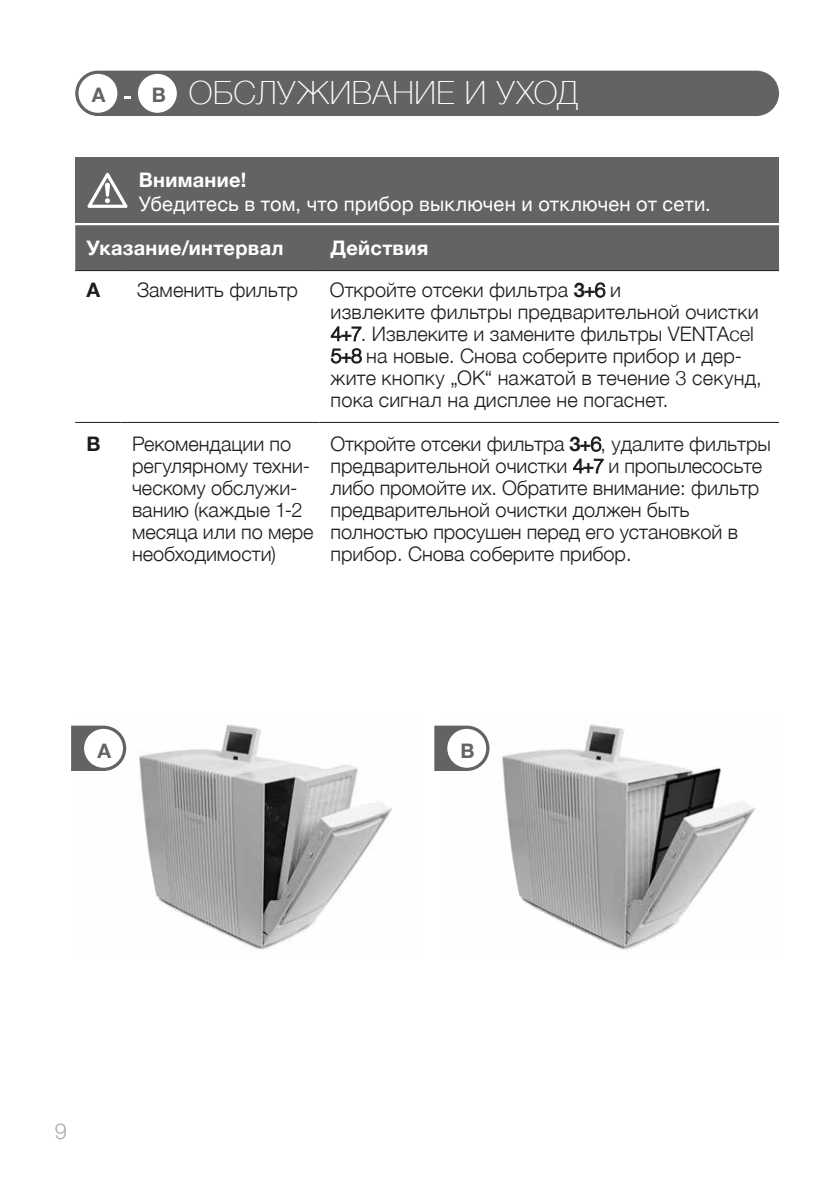
<style>
.page{position:relative;width:840px;height:1191px;background:#fff}
.page>*{position:absolute;margin:0;border:0;box-sizing:border-box;transform-origin:0 0}
.t1{font:100 32px "Helvetica Neue";letter-spacing:.015em;color:#fff}
.t2{font:300 22px "Helvetica Neue Cyr";color:#aaa}
.t3{font:300 20px/22px "Helvetica Neue";letter-spacing:-.005em;color:#1d1d1b}
.t4{font:20px "Helvetica Neue";letter-spacing:.01em;color:#fff}
.t5{font:700 20px "Helvetica Neue";letter-spacing:.015em;color:#fff}
.t6{font:700 20px "Helvetica Neue";color:#646363}
.t7{font:700 20px "Helvetica Neue";color:#1d1d1b}
.s1{font-weight:700;font-size:20px;color:#646363}
.s2{font-weight:700}
.s3{font-family:"Helvetica Neue Cyr"}
.s4{font-family:"Helvetica Neue LT"}
</style>
<div class="page">
<div style="left:75px;top:71px;width:703px;height:45px;background:#646363;border-radius:23px"></div>
<div style="left:78px;top:74px;width:39px;height:39px;background:#fff;border-radius:50%"></div>
<div style="left:138px;top:74px;width:39px;height:39px;background:#fff;border-radius:50%"></div>
<svg style="left:125px;top:96px;width:6px;height:2px"></svg>
<div style="left:75px;top:157px;width:703px;height:65px;background:#646363"></div>
<svg style="left:87px;top:172px;width:41px;height:36px"></svg>
<div style="left:75px;top:225px;width:703px;height:45px;background:#646363"></div>
<hr style="left:75px;top:270px;width:46px;height:1px;background:#1d1d1b">
<hr style="left:121px;top:270px;width:198px;height:1px;background:#1d1d1b">
<hr style="left:319px;top:270px;width:459px;height:1px;background:#1d1d1b">
<hr style="left:75px;top:422px;width:46px;height:1px;background:#1d1d1b">
<hr style="left:121px;top:422px;width:198px;height:1px;background:#1d1d1b">
<hr style="left:319px;top:422px;width:459px;height:1px;background:#1d1d1b">
<img style="left:489px;top:724px;width:267px;height:226px">
<svg style="left:434px;top:725px;width:55px;height:46px"></svg>
<div style="left:447px;top:729px;width:39px;height:38px;background:#fff;border-radius:50%"></div>
<img style="left:126px;top:724px;width:267px;height:226px">
<svg style="left:71px;top:725px;width:55px;height:46px"></svg>
<div style="left:84px;top:729px;width:39px;height:38px;background:#fff;border-radius:50%"></div>
<p class="t6" style="left:92px;top:80px;width:15px">A</p>
<h1 class="t1" style="left:152px;top:68px;width:427px"><span class="s1">B</span> ОБСЛУЖИВАНИЕ И УХОД</h1>
<p class="t5" style="left:139px;top:164px;width:109px">Внимание!</p>
<p class="t4" style="left:139px;top:189px;width:573px">Убедитесь в том, что прибор выключен и отключен от сети.</p>
<p class="t5" style="left:87px;top:232px;width:198px">Указание/интервал</p>
<p class="t5" style="left:330px;top:232px;width:99px">Действия</p>
<p class="t7" style="left:87px;top:274px;width:15px">A</p>
<p class="t3" style="left:137px;top:277px;width:163px">Заменить фильтр</p>
<p class="t3" style="left:330px;top:277px;width:433px">Откройте отсеки фильтра <span class="s2">3+</span><span class="s3">6</span> и<br>извлеките фильтры предварительной очистки <span class="s4">4</span><span class="s2">+</span><span class="s4">7</span>. Извлеките и замените фильтры VENTAcel <span class="s4">5</span><span class="s2">+</span><span class="s4">8</span> на новые. Снова соберите прибор и дер&shy;жите кнопку „ОК“ нажатой в течение 3 секунд, пока сигнал на дисплее не погаснет.</p>
<p class="t7" style="left:87px;top:428px;width:16px">B</p>
<p class="t3" style="left:132px;top:431px;width:183px">Рекомендации по регулярному техни&shy;ческому обслужи&shy;ванию (каждые 1-2 месяца или по мере необходимости)</p>
<p class="t3" style="left:330px;top:431px;width:441px">Откройте отсеки фильтра <span class="s2">3+</span><span class="s4">6</span>, удалите фильтры предварительной очистки <span class="s4">4</span><span class="s2">+</span><span class="s4">7</span> и пропылесосьте либо промойте их. Обратите внимание: фильтр предварительной очистки должен быть полностью просушен перед его установкой в прибор. Снова соберите прибор.</p>
<p class="t6" style="left:97px;top:735px;width:15px">A</p>
<p class="t6" style="left:460px;top:735px;width:16px">B</p>
<p class="t2" style="left:55px;top:1118px;width:14px">9</p>
</div>
